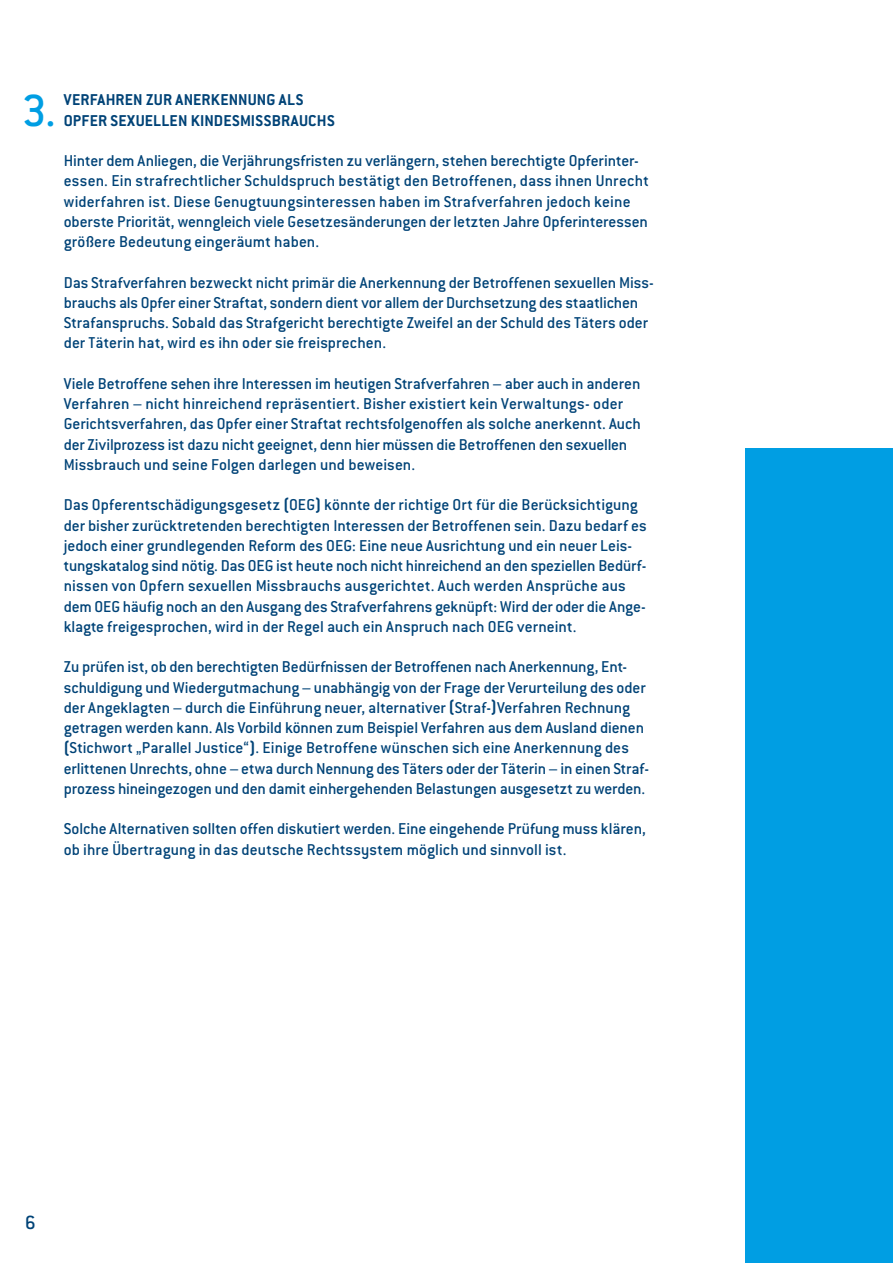
<style>
.page{position:relative;width:893px;height:1263px;background:#fff}
.page>*{position:absolute;margin:0;border:0;box-sizing:border-box;transform-origin:0 0}
.t1{font:500 49.35px "Conduit ITC";color:#009ee3}
.t2{font:500 21px "Conduit ITC";color:#004377}
.aufzählung{font:500 17.25px/20.2px "Conduit ITC";color:#004377}
.aufzählung-2{font:700 17.25px/20.2px "Conduit ITC";letter-spacing:.015em;color:#004377}
.s1{font-weight:700}
</style>
<div class="page">
<div style="left:746px;top:449px;width:147px;height:814px;background:#009ee3"></div>
<p class="t1" style="left:22px;top:82px;width:36px">3.</p>
<p class="aufzählung-2" style="left:64px;top:89px;width:272px">VERFAHREN ZUR ANERKENNUNG ALS<br>OPFER SEXUELLEN KINDESMISSBRAUCHS</p>
<p class="aufzählung" style="left:64px;top:150px;width:586px">Hinter dem Anliegen, die Verjährungsfristen zu verlängern, stehen berechtigte Opferinter&shy;essen. Ein strafrechtlicher Schuldspruch bestätigt den Betroffenen, dass ihnen Unrecht widerfahren ist. Diese Genugtuungsinteressen haben im Strafverfahren jedoch keine oberste Priorität, wenngleich viele Gesetzesänderungen der letzten Jahre Opferinteressen größere Bedeutung eingeräumt haben.</p>
<p class="aufzählung" style="left:64px;top:272px;width:590px">Das Strafverfahren bezweckt nicht primär die Anerkennung der Betroffenen sexuellen Miss&shy;brauchs als Opfer einer Straftat, sondern dient vor allem der Durchsetzung des staatlichen Strafanspruchs. Sobald das Strafgericht berechtigte Zweifel an der Schuld des Täters oder der Täterin hat, wird es ihn oder sie freisprechen.</p>
<p class="aufzählung" style="left:64px;top:373px;width:579px">Viele Betroffene sehen ihre Interessen im heutigen Strafverfahren – aber auch in anderen Verfahren – nicht hinreichend repräsentiert. Bisher existiert kein Verwaltungs- oder Gerichtsverfahren, das Opfer einer Straftat rechtsfolgenoffen als solche anerkennt. Auch der Zivilprozess ist dazu nicht geeignet, denn hier müssen die Betroffenen den sexuellen Missbrauch und seine Folgen darlegen und beweisen.</p>
<p class="aufzählung" style="left:64px;top:495px;width:584px">Das Opferentschädigungsgesetz <span class="s1">(</span>OEG<span class="s1">)</span> könnte der richtige Ort für die Berücksichtigung der bisher zurücktretenden berechtigten Interessen der Betroffenen sein. Dazu bedarf es jedoch einer grundlegenden Reform des OEG: Eine neue Ausrichtung und ein neuer Leis&shy;tungskatalog sind nötig. Das OEG ist heute noch nicht hinreichend an den speziellen Bedürf&shy;nissen von Opfern sexuellen Missbrauchs ausgerichtet. Auch werden Ansprüche aus dem OEG häufig noch an den Ausgang des Strafverfahrens geknüpft: Wird der oder die Ange&shy;klagte freigesprochen, wird in der Regel auch ein Anspruch nach OEG verneint.</p>
<p class="aufzählung" style="left:64px;top:657px;width:587px">Zu prüfen ist, ob den berechtigten Bedürfnissen der Betroffenen nach Anerkennung, Ent&shy;schuldigung und Wiedergutmachung – unabhängig von der Frage der Verurteilung des oder der Angeklagten – durch die Einführung neuer, alternativer <span class="s1">(</span>Straf-<span class="s1">)</span>Verfahren Rechnung getragen werden kann. Als Vorbild können zum Beispiel Verfahren aus dem Ausland dienen <span class="s1">(</span>Stichwort „Parallel Justice“<span class="s1">)</span>. Einige Betroffene wünschen sich eine Anerkennung des erlittenen Unrechts, ohne – etwa durch Nennung des Täters oder der Täterin – in einen Straf&shy;prozess hineingezogen und den damit einhergehenden Belastungen ausgesetzt zu werden.</p>
<p class="aufzählung" style="left:64px;top:819px;width:584px">Solche Alternativen sollten offen diskutiert werden. Eine eingehende Prüfung muss klären, ob ihre Übertragung in das deutsche Rechtssystem möglich und sinnvoll ist.</p>
<p class="t2" style="left:25px;top:1211px;width:12px">6</p>
</div>
